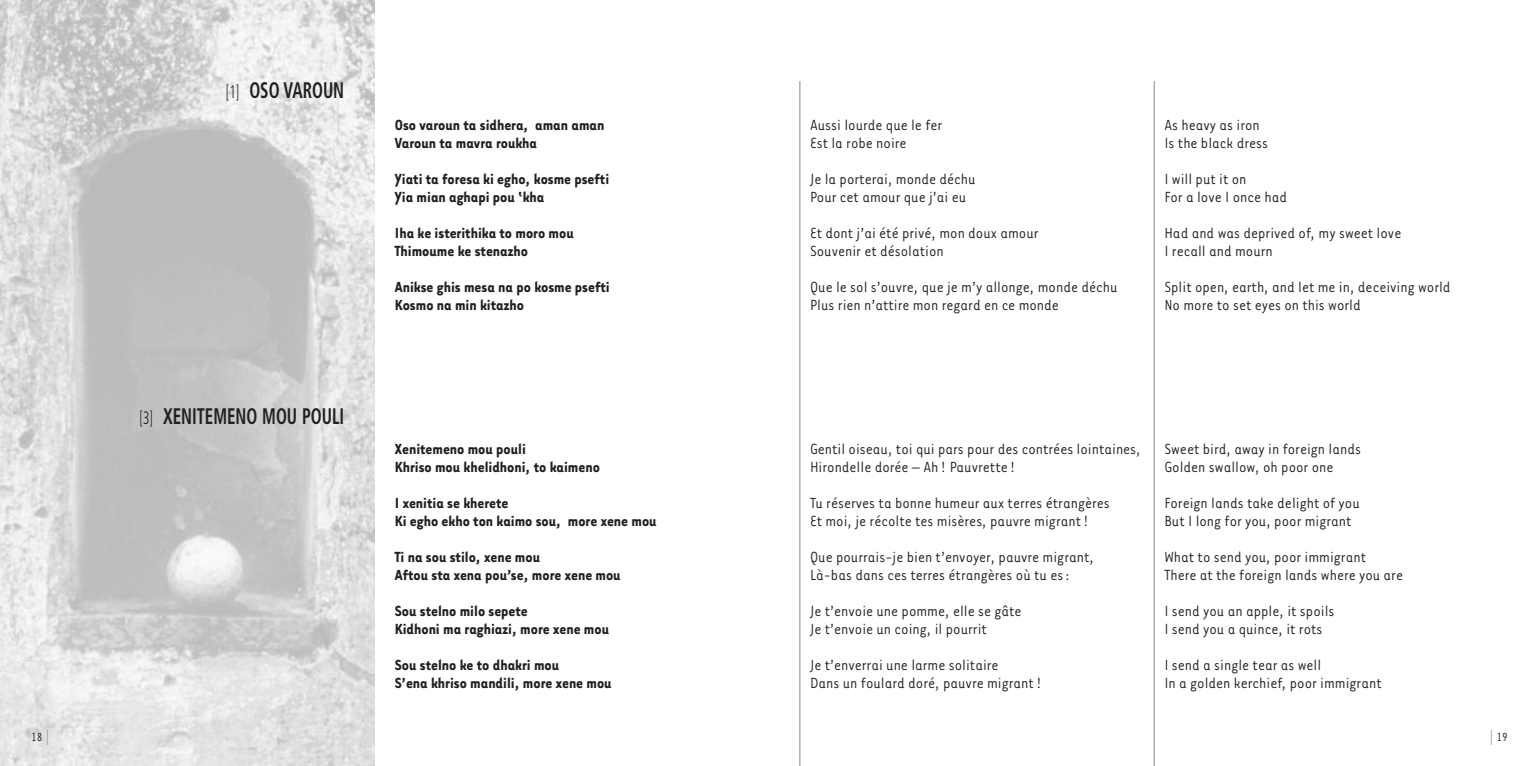
<style>
.page{position:relative;width:1539px;height:766px;background:#fff}
.page>*{position:absolute;margin:0;border:0;box-sizing:border-box;transform-origin:0 0}
.t1{font:700 condensed 22.5px "Frutiger";color:#231f20;scale:.75 1}
.t2{font:20.25px "Tarzana Narrow";color:#939598;scale:.67 1}
.t3{font:16.88px/18px "Tarzana Narrow";color:#231f20}
.t4{font:700 16.88px/18px "Tarzana Narrow";color:#231f20}
.t5{font:13.5px "Tarzana Narrow";color:#231f20}
.s1{font-weight:300;font-size:18px}
</style>
<div class="page">
<img style="left:0;top:0;width:375px;height:765px">
<hr style="left:799px;top:81px;width:1px;height:684px;background:#939598">
<hr style="left:1154px;top:81px;width:1px;height:684px;background:#939598">
<h1 class="t1" style="left:226px;top:81px;width:159px"><span class="s1">[1]</span> OSO VAROUN</h1>
<h1 class="t1" style="left:140px;top:407px;width:274px"><span class="s1">[3]</span> XENITEMENO MOU POULI</h1>
<p class="t4" style="left:395px;top:115px;width:211px">Oso varoun ta sidhera, aman aman<br>Varoun ta mavra roukha</p>
<p class="t4" style="left:395px;top:169px;width:216px">Yiati ta foresa ki egho, kosme psefti<br>Yia mian aghapi pou ‘kha</p>
<p class="t4" style="left:395px;top:223px;width:180px">Iha ke isterithika to moro mou<br>Thimoume ke stenazho</p>
<p class="t4" style="left:395px;top:277px;width:216px">Anikse ghis mesa na po kosme psefti<br>Kosmo na min kitazho</p>
<p class="t4" style="left:395px;top:439px;width:207px">Xenitemeno mou pouli<br>Khriso mou khelidhoni, to kaimeno</p>
<p class="t4" style="left:395px;top:493px;width:263px">I xenitia se kherete<br>Ki egho ekho ton kaimo sou, more xene mou</p>
<p class="t4" style="left:395px;top:547px;width:227px">Ti na sou stilo, xene mou<br>Aftou sta xena pou’se, more xene mou</p>
<p class="t4" style="left:395px;top:601px;width:216px">Sou stelno milo sepete<br>Kidhoni ma raghiazi, more xene mou</p>
<p class="t4" style="left:395px;top:655px;width:218px">Sou stelno ke to dhakri mou<br>S’ena khriso mandili, more xene mou</p>
<p class="t3" style="left:810px;top:115px;width:134px">Aussi lourde que le fer<br>Est la robe noire</p>
<p class="t3" style="left:810px;top:169px;width:167px">Je la porterai, monde déchu<br>Pour cet amour que j’ai eu</p>
<p class="t3" style="left:810px;top:223px;width:230px">Et dont j’ai été privé, mon doux amour<br>Souvenir et désolation</p>
<p class="t3" style="left:810px;top:277px;width:309px">Que le sol s’ouvre, que je m’y allonge, monde déchu<br>Plus rien n’attire mon regard en ce monde</p>
<p class="t3" style="left:1164px;top:115px;width:105px">As heavy as iron<br>Is the black dress</p>
<p class="t3" style="left:1164px;top:169px;width:124px">I will put it on<br>For a love I once had</p>
<p class="t3" style="left:1164px;top:223px;width:238px">Had and was deprived of, my sweet love<br>I recall and mourn</p>
<p class="t3" style="left:1164px;top:277px;width:288px">Split open, earth, and let me in, deceiving world<br>No more to set eyes on this world</p>
<p class="t3" style="left:810px;top:439px;width:332px">Gentil oiseau, toi qui pars pour des contrées lointaines,<br>Hirondelle dorée – Ah ! Pauvrette!</p>
<p class="t3" style="left:810px;top:493px;width:301px">Tu réserves ta bonne humeur aux terres étrangères<br>Et moi, je récolte tes misères, pauvre migrant!</p>
<p class="t3" style="left:810px;top:547px;width:286px">Que pourrais-je bien t’envoyer, pauvre migrant,<br>Là-bas dans ces terres étrangères où tu es:</p>
<p class="t3" style="left:810px;top:601px;width:213px">Je t’envoie une pomme, elle se gâte<br>Je t’envoie un coing, il pourrit</p>
<p class="t3" style="left:810px;top:655px;width:233px">Je t’enverrai une larme solitaire<br>Dans un foulard doré, pauvre migrant!</p>
<p class="t3" style="left:1164px;top:439px;width:198px">Sweet bird, away in foreign lands<br>Golden swallow, oh poor one</p>
<p class="t3" style="left:1164px;top:493px;width:197px">Foreign lands take delight of you<br>But I long for you, poor migrant</p>
<p class="t3" style="left:1164px;top:547px;width:240px">What to send you, poor immigrant<br>There at the foreign lands where you are</p>
<p class="t3" style="left:1164px;top:601px;width:172px">I send you an apple, it spoils<br>I send you a quince, it rots</p>
<p class="t3" style="left:1164px;top:655px;width:219px">I send a single tear as well<br>In a golden kerchief, poor immigrant</p>
<p class="t2" style="left:45px;top:726px;width:8px">|</p>
<p class="t2" style="left:1489px;top:726px;width:8px">|</p>
<p class="t5" style="left:31px;top:727px;width:13px">18</p>
<p class="t5" style="left:1496px;top:727px;width:13px">19</p>
</div>
